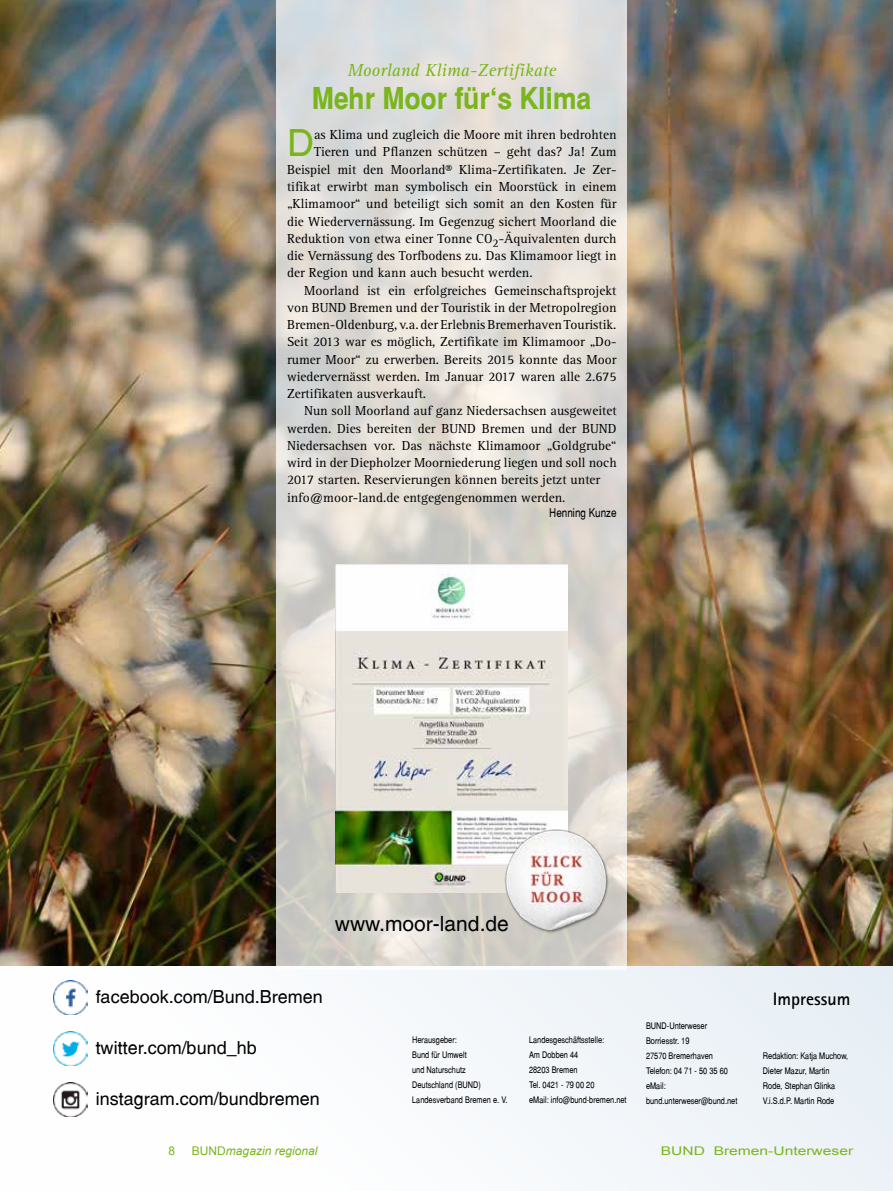
<style>
.page{position:relative;width:893px;height:1191px;background:#fff}
.page>*{position:absolute;margin:0;border:0;box-sizing:border-box;transform-origin:0 0}
.t1{font:37.5px "Switzerland Plain";color:#7ab51d}
.t2{font:700 30px "Switzerland Narrow";color:#7ab51d;scale:1.07 1}
.t3{font:21px "Switzerland Plain";color:#000}
.t4{font:18px "Switzerland Plain";color:#000}
.t5{font:italic 18px "Agfa Rotis Serif";color:#7ab51d}
.t6{font:700 18px "Agfa Rotis Sans Serif";color:#000}
.t7{font:13.5px "Agfa Rotis Serif";color:#000}
.t8{font:12px "Arial";color:#7ab51d;scale:1.3 1}
.t9{font:italic 12px "Arial";color:#7ab51d}
.t10{font:12px "Switzerland Narrow Plain";color:#000}
.t11{font:12px "Arial";color:#7ab51d}
.t12{font:9px/15px "Switzerland Narrow Plain";color:#000}
.s1{font-style:normal}
</style>
<div class="page">
<div style="left:0;top:0;width:893px;height:1191px;background:linear-gradient(to right,#fff,#eaf0f6)"></div>
<hr style="left:892px;top:0;width:1px;height:1191px;background:#d0dfec">
<img style="left:0;top:0;width:893px;height:965px">
<svg style="left:276px;top:0;width:351px;height:969px"></svg>
<img style="left:53px;top:980px;width:34px;height:34px">
<img style="left:53px;top:1082px;width:34px;height:34px">
<img style="left:53px;top:1031px;width:34px;height:34px">
<img style="left:336px;top:564px;width:232px;height:328px">
<img style="left:495px;top:824px;width:119px;height:119px">
<h3 class="t5" style="left:347px;top:60px;width:210px">Moorland Klima-Zertifikate</h3>
<h2 class="t2" style="left:312px;top:81px;width:262px">Mehr Moor für‘s Klima</h2>
<h1 class="t1" style="left:287px;top:121px;width:29px">D</h1>
<p class="t7" style="left:314px;top:127px;width:304px">as Klima und zugleich die Moore mit ihren bedrohten</p>
<p class="t7" style="left:314px;top:144px;width:304px">Tieren und Pflanzen schützen – geht das? Ja! Zum</p>
<p class="t7" style="left:287px;top:162px;width:331px">Beispiel mit den Moorland® Klima-Zertifikaten. Je Zer-</p>
<p class="t7" style="left:287px;top:179px;width:331px">tifikat erwirbt man symbolisch ein Moorstück in einem</p>
<p class="t7" style="left:287px;top:196px;width:331px">„Klimamoor“ und beteiligt sich somit an den Kosten für</p>
<p class="t7" style="left:287px;top:213px;width:331px">die Wiedervernässung. Im Gegenzug sichert Moorland die</p>
<p class="t7" style="left:287px;top:231px;width:331px">Reduktion von etwa einer Tonne CO<sub>2</sub>-Äquivalenten durch</p>
<p class="t7" style="left:287px;top:248px;width:331px">die Vernässung des Torfbodens zu. Das Klimamoor liegt in</p>
<p class="t7" style="left:287px;top:265px;width:247px">der Region und kann auch besucht werden.</p>
<p class="t7" style="left:304px;top:282px;width:314px">Moorland ist ein erfolgreiches Gemeinschaftsprojekt</p>
<p class="t7" style="left:287px;top:300px;width:331px">von BUND Bremen und der Touristik in der Metropolregion</p>
<p class="t7" style="left:287px;top:317px;width:331px">Bremen-Oldenburg, v.a. der Erlebnis Bremerhaven Touristik.</p>
<p class="t7" style="left:287px;top:334px;width:331px">Seit 2013 war es möglich, Zertifikate im Klimamoor „Do-</p>
<p class="t7" style="left:287px;top:351px;width:331px">rumer Moor“ zu erwerben. Bereits 2015 konnte das Moor</p>
<p class="t7" style="left:287px;top:369px;width:331px">wiedervernässt werden. Im Januar 2017 waren alle 2.675</p>
<p class="t7" style="left:287px;top:386px;width:141px">Zertifikaten ausverkauft.</p>
<p class="t7" style="left:304px;top:403px;width:314px">Nun soll Moorland auf ganz Niedersachsen ausgeweitet</p>
<p class="t7" style="left:287px;top:420px;width:331px">werden. Dies bereiten der BUND Bremen und der BUND</p>
<p class="t7" style="left:287px;top:438px;width:331px">Niedersachsen vor. Das nächste Klimamoor „Goldgrube“</p>
<p class="t7" style="left:287px;top:455px;width:331px">wird in der Diepholzer Moorniederung liegen und soll noch</p>
<p class="t7" style="left:287px;top:472px;width:315px">2017 starten. Reservierungen können bereits jetzt unter</p>
<p class="t7" style="left:287px;top:489px;width:280px">info@moor-land.de entgegengenommen werden.</p>
<p class="t10" style="left:549px;top:506px;width:69px">Henning Kunze</p>
<h3 class="t3" style="left:335px;top:911px;width:176px">www.moor-land.de</h3>
<h3 class="t4" style="left:96px;top:985px;width:229px">facebook.com/Bund.Bremen</h3>
<h3 class="t4" style="left:96px;top:1037px;width:163px">twitter.com/bund_hb</h3>
<h3 class="t4" style="left:96px;top:1088px;width:226px">instagram.com/bundbremen</h3>
<p class="t12" style="left:412px;top:1032px;width:97px">Herausgeber:<br>Bund für Umwelt<br>und Naturschutz<br>Deutschland (BUND)<br>Landesverband Bremen e. V.</p>
<p class="t12" style="left:529px;top:1032px;width:99px">Landesgeschäftsstelle:<br>Am Dobben 44<br>28203 Bremen<br>Tel. 0421 - 79 00 20<br>eMail: info@bund-bremen.net</p>
<p class="t12" style="left:646px;top:1017px;width:93px">BUND-Unterweser<br>Borriesstr. 19<br>27570 Bremerhaven<br>Telefon: 04 71 - 50 35 60 eMail: bund.unterweser@bund.net</p>
<h3 class="t6" style="left:773px;top:987px;width:79px">Impressum</h3>
<p class="t12" style="left:763px;top:1047px;width:87px">Redaktion: Katja Muchow,<br>Dieter Mazur, Martin<br>Rode, Stephan Glinka<br>V.i.S.d.P. Martin Rode</p>
<p class="t11" style="left:169px;top:1142px;width:8px">8</p>
<p class="t9" style="left:192px;top:1142px;width:127px"><span class="s1">BUND</span>magazin regional</p>
<p class="t8" style="left:661px;top:1142px;width:150px">BUND Bremen-Unterweser</p>
</div>
